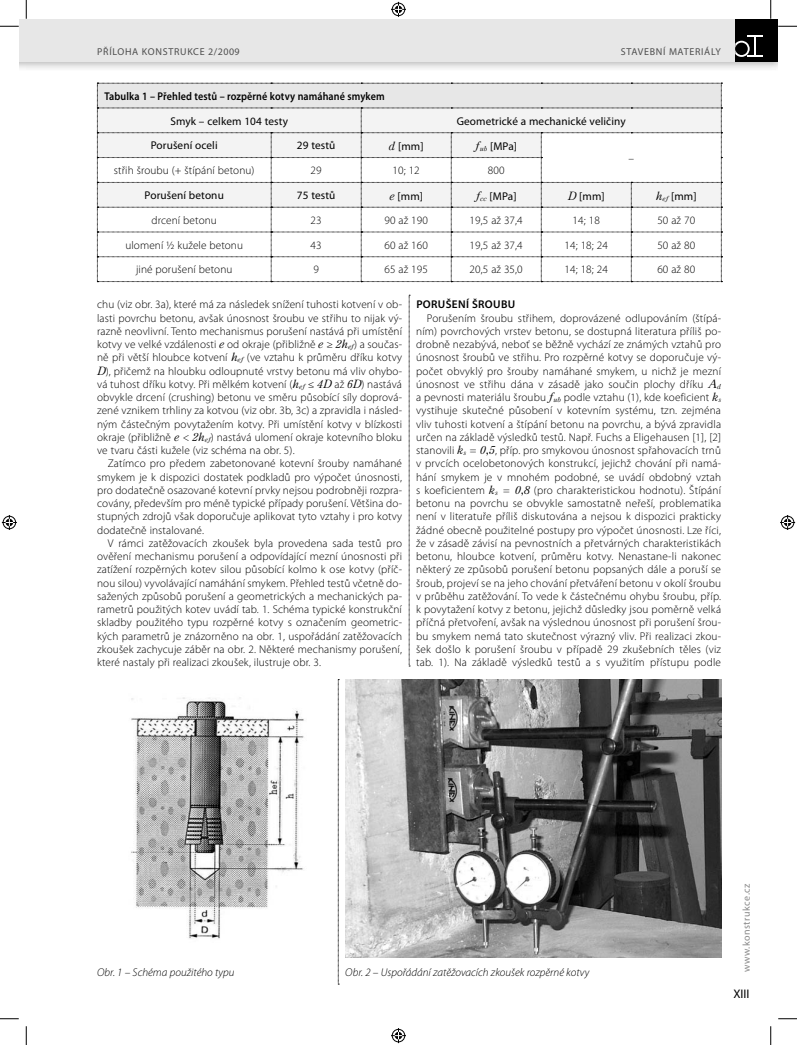
<style>
.page{position:relative;width:797px;height:1045px;background:#fff}
.page>*{position:absolute;margin:0;border:0;box-sizing:border-box;transform-origin:0 0}
.t1{font:12.5px "Myriad Pro";color:#000}
.t2{font:300 11.25px/13.2px "Myriad Pro";letter-spacing:.01em;color:#000;text-align:justify}
.t3{font:11.25px "Myriad Pro";letter-spacing:.01em;color:#000}
.t4{font:italic 300 11.25px "Myriad Pro";color:#000}
.t5{font:600 11.25px "Myriad Pro";letter-spacing:.01em;color:#000;scale:.9 1}
.t6{font:600 11.25px "Myriad Pro";letter-spacing:.03em;color:#000}
.t7{font:10px "Myriad Pro";letter-spacing:.07em;color:#4e4e4e}
.t8{font:10px "Myriad Pro";letter-spacing:.05em;color:#888}
.s1{font-family:"M Ma Century";font-style:italic}
.s2{font-family:"M Ma Century";font-style:italic;font-size:6.75px}
.s3{font-family:"M Ma Century";font-weight:400;font-style:italic}
.s4{font-family:"M Ma Century";font-weight:400;font-style:italic;font-size:6.75px}
</style>
<div class="page">
<svg style="left:97px;top:83px;width:625px;height:199px"></svg>
<svg style="left:409px;top:295px;width:1px;height:372px"></svg>
<img style="left:131px;top:697px;width:173px;height:242px">
<img style="left:345px;top:679px;width:376px;height:278px">
<svg style="left:338px;top:679px;width:1px;height:306px"></svg>
<div style="left:19px;top:19px;width:7px;height:43px;background:#e7e7e7"></div>
<div style="left:26px;top:19px;width:751px;height:43px;background:#e7e7e7"></div>
<div style="left:735px;top:19px;width:42px;height:43px;background:#000"></div>
<svg style="left:735px;top:35px;width:27px;height:22px"></svg>
<svg style="left:0;top:25px;width:19px;height:2px"></svg>
<svg style="left:778px;top:25px;width:19px;height:2px"></svg>
<svg style="left:0;top:1018px;width:19px;height:1px"></svg>
<svg style="left:778px;top:1018px;width:19px;height:1px"></svg>
<svg style="left:25px;top:0;width:2px;height:19px"></svg>
<svg style="left:25px;top:1026px;width:2px;height:19px"></svg>
<svg style="left:770px;top:0;width:1px;height:19px"></svg>
<svg style="left:770px;top:1026px;width:1px;height:19px"></svg>
<svg style="left:391px;top:2px;width:15px;height:15px"></svg>
<svg style="left:391px;top:1028px;width:15px;height:15px"></svg>
<svg style="left:2px;top:515px;width:15px;height:15px"></svg>
<svg style="left:780px;top:515px;width:15px;height:15px"></svg>
<p class="t7" style="left:97px;top:48px;width:144px">PŘÍLOHA KONSTRUKCE 2/2009</p>
<p class="t7" style="left:621px;top:48px;width:102px">STAVEBNÍ MATERIÁLY</p>
<p class="t5" style="left:104px;top:92px;width:313px">Tabulka 1 – Přehled testů – rozpěrné kotvy namáhané smykem</p>
<p class="t3" style="left:170px;top:116px;width:119px">Smyk – celkem 104 testy</p>
<p class="t3" style="left:456px;top:116px;width:170px">Geometrické a mechanické veličiny</p>
<p class="t3" style="left:151px;top:141px;width:68px">Porušení oceli</p>
<p class="t3" style="left:297px;top:141px;width:40px">29 testů</p>
<p class="t3" style="left:389px;top:142px;width:36px"><span class="s1">d</span> [mm]</p>
<p class="t3" style="left:475px;top:142px;width:43px"><span class="s1">f</span><span class="s2">ub</span> [MPa]</p>
<p class="t2" style="left:628px;top:152px;width:7px">–</p>
<p class="t2" style="left:114px;top:165px;width:142px">střih šroubu (+ štípání betonu)</p>
<p class="t2" style="left:310px;top:165px;width:13px">29</p>
<p class="t2" style="left:392px;top:165px;width:29px">10; 12</p>
<p class="t2" style="left:488px;top:165px;width:18px">800</p>
<p class="t3" style="left:145px;top:191px;width:81px">Porušení betonu</p>
<p class="t3" style="left:297px;top:191px;width:40px">75 testů</p>
<p class="t3" style="left:389px;top:192px;width:35px"><span class="s1">e</span> [mm]</p>
<p class="t3" style="left:476px;top:192px;width:42px"><span class="s1">f</span><span class="s2">cc</span> [MPa]</p>
<p class="t3" style="left:567px;top:192px;width:38px"><span class="s1">D</span> [mm]</p>
<p class="t3" style="left:656px;top:192px;width:42px"><span class="s1">h</span><span class="s2">ef</span> [mm]</p>
<p class="t2" style="left:152px;top:214px;width:67px">drcení betonu</p>
<p class="t2" style="left:310px;top:214px;width:13px">23</p>
<p class="t2" style="left:384px;top:214px;width:45px">90 až 190</p>
<p class="t2" style="left:469px;top:214px;width:55px">19,5 až 37,4</p>
<p class="t2" style="left:572px;top:214px;width:29px">14; 18</p>
<p class="t2" style="left:657px;top:214px;width:39px">50 až 70</p>
<p class="t2" style="left:125px;top:239px;width:119px">ulomení ½ kužele betonu</p>
<p class="t2" style="left:310px;top:239px;width:13px">43</p>
<p class="t2" style="left:384px;top:239px;width:45px">60 až 160</p>
<p class="t2" style="left:469px;top:239px;width:55px">19,5 až 37,4</p>
<p class="t2" style="left:564px;top:239px;width:45px">14; 18; 24</p>
<p class="t2" style="left:657px;top:239px;width:39px">50 až 80</p>
<p class="t2" style="left:136px;top:264px;width:98px">jiné porušení betonu</p>
<p class="t2" style="left:313px;top:264px;width:7px">9</p>
<p class="t2" style="left:384px;top:264px;width:45px">65 až 195</p>
<p class="t2" style="left:469px;top:264px;width:55px">20,5 až 35,0</p>
<p class="t2" style="left:564px;top:264px;width:45px">14; 18; 24</p>
<p class="t2" style="left:657px;top:264px;width:39px">60 až 80</p>
<p class="t2" style="left:97px;top:299px;width:306px">chu (viz obr. 3a), které má za následek snížení tuhosti kotvení v ob&shy;lasti povrchu betonu, avšak únosnost šroubu ve střihu to nijak vý&shy;razně neovlivní. Tento mechanismus porušení nastává při umístění kotvy ve velké vzdálenosti <span class="s3">e</span> od okraje (přibližně <span class="s3">e</span> ≥ <span class="s3">2h</span><span class="s4">ef</span>) a součas&shy;ně při větší hloubce kotvení <span class="s3">h</span><span class="s4">ef</span> (ve vztahu k průměru dříku kotvy <span class="s3">D</span>), přičemž na hloubku odloupnuté vrstvy betonu má vliv ohybo&shy;vá tuhost dříku kotvy. Při mělkém kotvení (<span class="s3">h</span><span class="s4">ef</span> ≤ <span class="s3">4D</span> až <span class="s3">6D</span>) nastává obvykle drcení (crushing) betonu ve směru působící síly doprová&shy;zené vznikem trhliny za kotvou (viz obr. 3b, 3c) a zpravidla i násled&shy;ným částečným povytažením kotvy. Při umístění kotvy v blízkosti okraje (přibližně <span class="s3">e</span> &lt; <span class="s3">2h</span><sub>ef</sub>) nastává ulomení okraje kotevního bloku ve tvaru části kužele (viz schéma na obr. 5).</p>
<p class="t2" style="left:97px;top:458px;width:306px;text-indent:11px">Zatímco pro předem zabetonované kotevní šrouby namáhané smykem je k dispozici dostatek podkladů pro výpočet únosnosti, pro dodatečně osazované kotevní prvky nejsou podrobněji rozpra&shy;covány, především pro méně typické případy porušení. Většina do&shy;stupných zdrojů však doporučuje aplikovat tyto vztahy i pro kotvy dodatečně instalované.</p>
<p class="t2" style="left:97px;top:537px;width:306px;text-indent:11px">V rámci zatěžovacích zkoušek byla provedena sada testů pro ověření mechanismu porušení a odpovídající mezní únosnosti při zatížení rozpěrných kotev silou působící kolmo k ose kotvy (příč&shy;nou silou) vyvolávající namáhání smykem. Přehled testů včetně do&shy;sažených způsobů porušení a geometrických a mechanických pa&shy;rametrů použitých kotev uvádí tab. 1. Schéma typické konstrukční skladby použitého typu rozpěrné kotvy s označením geometric&shy;kých parametrů je znázorněno na obr. 1, uspořádání zatěžovacích zkoušek zachycuje záběr na obr. 2. Některé mechanismy porušení, které nastaly při realizaci zkoušek, ilustruje obr. 3.</p>
<p class="t6" style="left:416px;top:300px;width:100px">PORUŠENÍ ŠROUBU</p>
<p class="t2" style="left:416px;top:312px;width:306px;text-indent:11px">Porušením šroubu střihem, doprovázené odlupováním (štípá&shy;ním) povrchových vrstev betonu, se dostupná literatura příliš po&shy;drobně nezabývá, neboť se běžně vychází ze známých vztahů pro únosnost šroubů ve střihu. Pro rozpěrné kotvy se doporučuje vý&shy;počet obvyklý pro šrouby namáhané smykem, u nichž je mezní únosnost ve střihu dána v zásadě jako součin plochy dříku <span class="s3">A</span><span class="s4">d </span>a pevnosti materiálu šroubu <span class="s3">f</span><span class="s4">ub</span> podle vztahu (1), kde koeficient <span class="s3">k</span><span class="s4">s </span>vystihuje skutečné působení v kotevním systému, tzn. zejména vliv tuhosti kotvení a štípání betonu na povrchu, a bývá zpravidla určen na základě výsledků testů. Např. Fuchs a Eligehausen [1], [2] stanovili <span class="s3">k</span><sub>s</sub> = <span class="s3">0,5</span>, příp. pro smykovou únosnost spřahovacích trnů v prvcích ocelobetonových konstrukcí, jejichž chování při namá&shy;hání smykem je v mnohém podobné, se uvádí obdobný vztah s koeficientem <span class="s3">k</span><sub>s</sub> = <span class="s3">0,8</span> (pro charakteristickou hodnotu). Štípání betonu na povrchu se obvykle samostatně neřeší, problematika není v literatuře příliš diskutována a nejsou k dispozici prakticky žádné obecně použitelné postupy pro výpočet únosnosti. Lze říci, že v zásadě závisí na pevnostních a přetvárných charakteristikách betonu, hloubce kotvení, průměru kotvy. Nenastane-li nakonec některý ze způsobů porušení betonu popsaných dále a poruší se šroub, projeví se na jeho chování přetváření betonu v okolí šroubu v průběhu zatěžování. To vede k částečnému ohybu šroubu, příp. k povytažení kotvy z betonu, jejichž důsledky jsou poměrně velká příčná přetvoření, avšak na výslednou únosnost při porušení šrou&shy;bu smykem nemá tato skutečnost výrazný vliv. Při realizaci zkou&shy;šek došlo k porušení šroubu v případě 29 zkušebních těles (viz tab. 1). Na základě výsledků testů a s využitím přístupu podle</p>
<p class="t4" style="left:97px;top:967px;width:139px">Obr. 1 – Schéma použitého typu</p>
<p class="t4" style="left:345px;top:967px;width:245px">Obr. 2 – Uspořádání zatěžovacích zkoušek rozpěrné kotvy</p>
<p class="t8" style="left:742px;top:972px;width:90px;rotate:-90deg">www.konstrukce.cz</p>
<p class="t1" style="left:733px;top:989px;width:18px">XIII</p>
</div>
